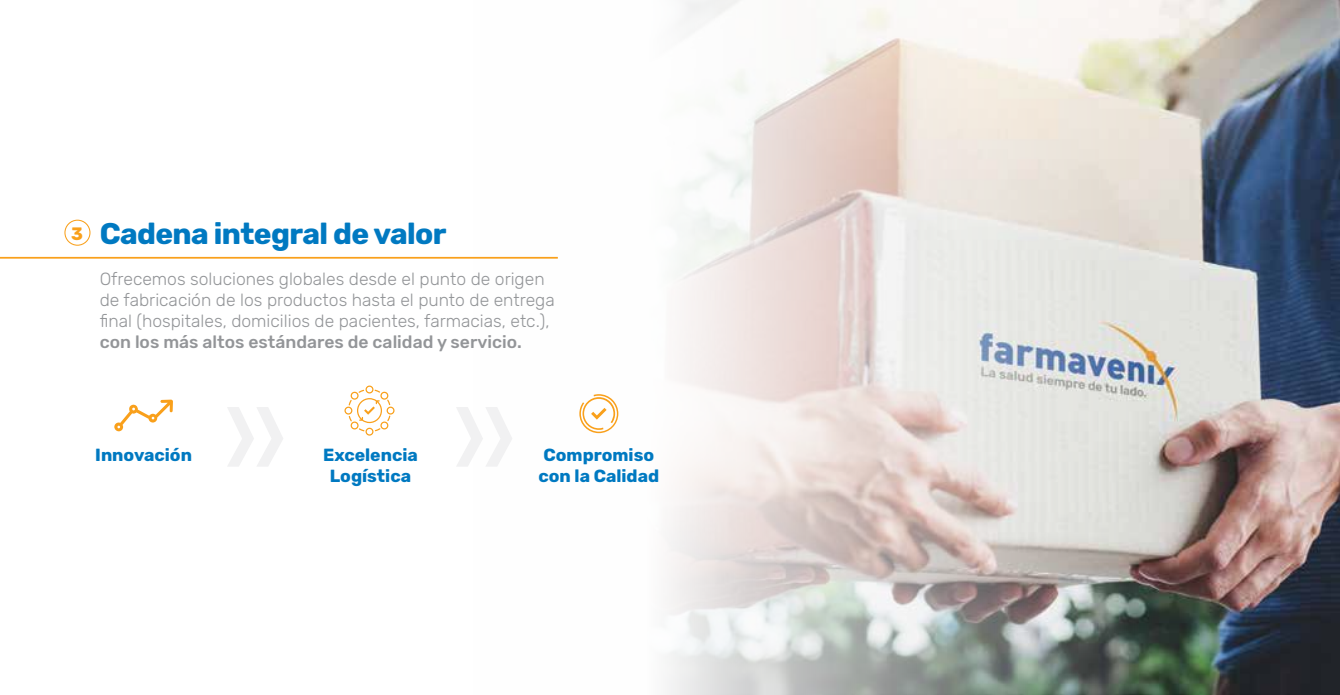
<style>
.page{position:relative;width:1340px;height:695px;background:#fff}
.page>*{position:absolute;margin:0;border:0;box-sizing:border-box;transform-origin:0 0}
.t1{font:700 29.75px "Rubik";letter-spacing:-.02em;color:#0079c1}
.t2{font:700 17.85px "Rubik";color:#f9a01b}
.t3{font:300 17.5px/21px "Rubik";color:#939598}
.t4{font:700 17.5px/21px "Rubik";color:#0079c1;text-align:center}
.t5{font:500 17.5px "Rubik";color:#939598}
</style>
<div class="page">
<img style="left:474px;top:0;width:865px;height:694px">
<div style="left:64px;top:220px;width:26px;height:26px;border:1px solid #f9a01b;border-radius:50%"></div>
<svg style="left:114px;top:399px;width:59px;height:32px"></svg>
<svg style="left:344px;top:385px;width:50px;height:50px"></svg>
<svg style="left:579px;top:394px;width:39px;height:39px"></svg>
<svg style="left:227px;top:407px;width:56px;height:59px"></svg>
<svg style="left:456px;top:407px;width:56px;height:59px"></svg>
<hr style="left:0;top:257px;width:558px;height:1px;background:#f9a01b">
<p class="t2" style="left:71px;top:223px;width:13px">3</p>
<h1 class="t1" style="left:100px;top:216px;width:348px">Cadena integral de valor</h1>
<p class="t3" style="left:100px;top:268px;width:456px">Ofrecemos soluciones globales desde el punto de origen de fabricación de los productos hasta el punto de entrega final (hospitales, domicilios de pacientes, farmacias, etc.),</p>
<p class="t5" style="left:100px;top:331px;width:423px">con los más altos estándares de calidad y servicio.</p>
<p class="t4" style="left:95px;top:444px;width:98px">Innovación</p>
<p class="t4" style="left:323px;top:444px;width:96px">Excelencia<br>Logística</p>
<p class="t4" style="left:538px;top:444px;width:122px;text-align:left">Compromiso con la Calidad</p>
</div>
